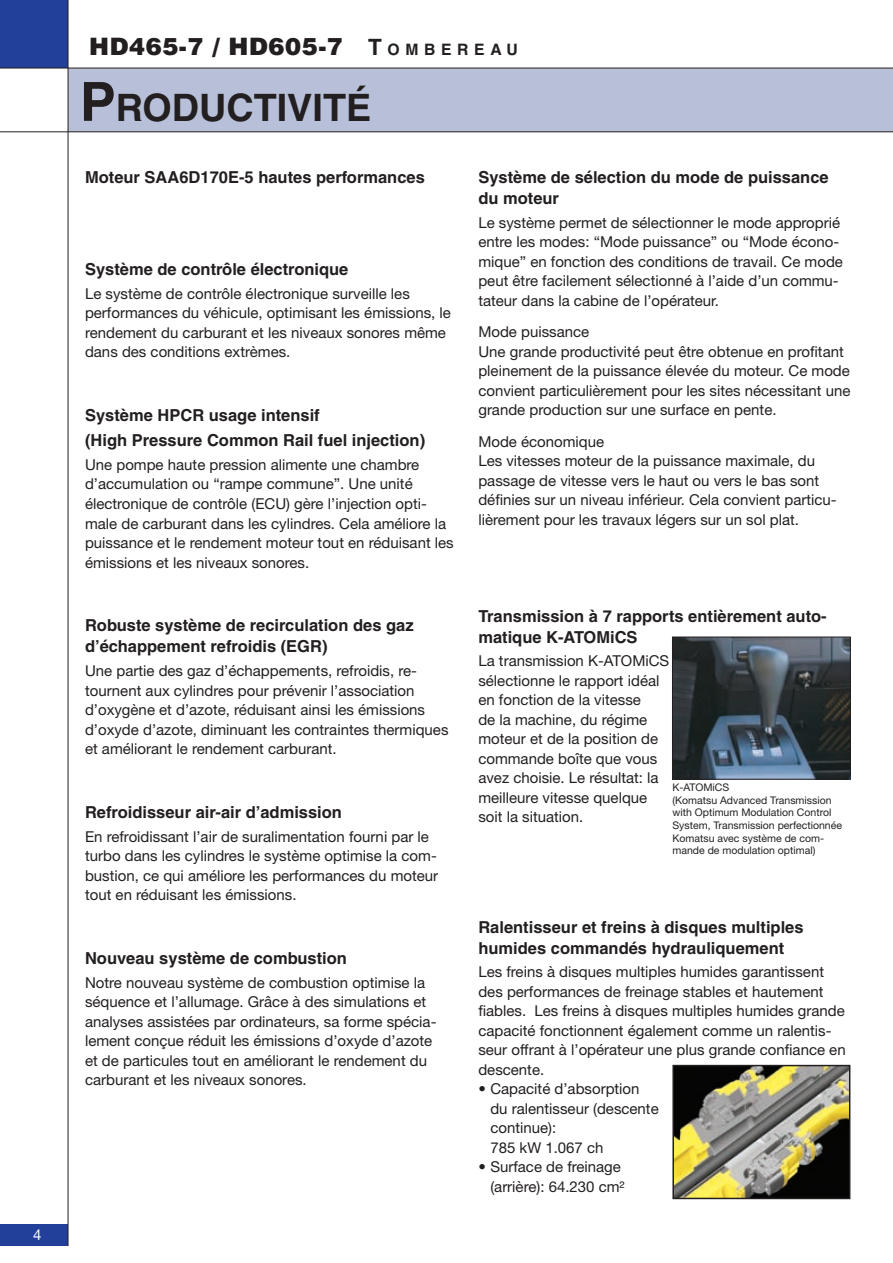
<style>
.page{position:relative;width:893px;height:1263px;background:#fff}
.page>*{position:absolute;margin:0;border:0;box-sizing:border-box;transform-origin:0 0}
.t1{font:700 37.8px "Helvetica";color:#231f20}
.t2{font:900 24px "Helvetica";letter-spacing:.025em;color:#231f20}
.t3{font:700 16.5px/21px "Helvetica";color:#231f20}
.t4{font:15px/19.5px "Helvetica Neue LT Pro";color:#231f20}
.t5{font:15px "Helvetica Neue LT Pro";color:#fff}
.t6{font:10.5px/12.6px "Helvetica Neue LT Pro";color:#231f20}
.s1{font-weight:700;font-size:22.5px}
.s2{font-weight:700;font-size:15.75px}
.s3{font-size:54px}
</style>
<div class="page">
<div style="left:68px;top:68px;width:825px;height:64px;background:#b8c0d9"></div>
<div style="left:0;top:0;width:68px;height:68px;background:#223f99"></div>
<div style="left:0;top:1225px;width:68px;height:21px;background:#223f99"></div>
<hr style="left:0;top:68px;width:893px;height:1px;background:#231f20">
<hr style="left:68px;top:0;width:1px;height:1246px;background:#231f20">
<hr style="left:0;top:131px;width:893px;height:1px;background:#231f20">
<img style="left:674px;top:639px;width:174px;height:138px">
<div style="left:672px;top:637px;width:178px;height:142px;border:1px solid #231f20"></div>
<img style="left:675px;top:1068px;width:172px;height:128px">
<div style="left:672px;top:1065px;width:178px;height:134px;border:2px solid #231f20"></div>
<p class="t5" style="left:33px;top:1225px;width:10px">4</p>
<h2 class="t2" style="left:89px;top:31px;width:430px">HD465-7 / HD605-7 <span class="s1">T</span> <span class="s2">O M B E R E A U</span></h2>
<h1 class="t1" style="left:80px;top:84px;width:293px"><span class="s3">P</span> RODUCTIVITÉ</h1>
<p class="t3" style="left:85px;top:166px;width:341px">Moteur SAA6D170E-5 hautes performances</p>
<p class="t3" style="left:478px;top:166px;width:352px">Système de sélection du mode de puissance du moteur</p>
<p class="t4" style="left:478px;top:212px;width:366px">Le système permet de sélectionner le mode approprié entre les modes: “Mode puissance” ou “Mode écono&shy;mique” en fonction des conditions de travail. Ce mode peut être facilement sélectionné à l’aide d’un commu&shy;tateur dans la cabine de l’opérateur.</p>
<p class="t4" style="left:478px;top:322px;width:374px">Mode puissance<br>Une grande productivité peut être obtenue en profitant pleinement de la puissance élevée du moteur. Ce mode convient particulièrement pour les sites nécessitant une grande production sur une surface en pente.</p>
<p class="t4" style="left:478px;top:431px;width:360px">Mode économique<br>Les vitesses moteur de la puissance maximale, du passage de vitesse vers le haut ou vers le bas sont définies sur un niveau inférieur. Cela convient particu&shy;lièrement pour les travaux légers sur un sol plat.</p>
<p class="t3" style="left:85px;top:258px;width:265px">Système de contrôle électronique</p>
<p class="t4" style="left:85px;top:283px;width:367px">Le système de contrôle électronique surveille les performances du véhicule, optimisant les émissions, le rendement du carburant et les niveaux sonores même dans des conditions extrèmes.</p>
<p class="t3" style="left:85px;top:402px;width:342px;line-height:25.2px">Système HPCR usage intensif<br>(High Pressure Common Rail fuel injection)</p>
<p class="t4" style="left:85px;top:454px;width:370px">Une pompe haute pression alimente une chambre d’accumulation ou “rampe commune”. Une unité électronique de contrôle (ECU) gère l’injection opti&shy;male de carburant dans les cylindres. Cela améliore la puissance et le rendement moteur tout en réduisant les émissions et les niveaux sonores.</p>
<p class="t3" style="left:85px;top:615px;width:330px">Robuste système de recirculation des gaz d’échappement refroidis (EGR)</p>
<p class="t4" style="left:85px;top:661px;width:365px">Une partie des gaz d’échappements, refroidis, re&shy;tournent aux cylindres pour prévenir l’association d’oxygène et d’azote, réduisant ainsi les émissions d’oxyde d’azote, diminuant les contraintes thermiques et améliorant le rendement carburant.</p>
<p class="t3" style="left:85px;top:801px;width:259px">Refroidisseur air-air d’admission</p>
<p class="t4" style="left:85px;top:826px;width:355px">En refroidissant l’air de suralimentation fourni par le turbo dans les cylindres le système optimise la com&shy;bustion, ce qui améliore les performances du moteur tout en réduisant les émissions.</p>
<p class="t3" style="left:85px;top:947px;width:263px">Nouveau système de combustion</p>
<p class="t4" style="left:85px;top:972px;width:353px">Notre nouveau système de combustion optimise la séquence et l’allumage. Grâce à des simulations et analyses assistées par ordinateurs, sa forme spécia&shy;lement conçue réduit les émissions d’oxyde d’azote et de particules tout en améliorant le rendement du carburant et les niveaux sonores.</p>
<p class="t3" style="left:478px;top:605px;width:350px">Transmission à 7 rapports entièrement auto&shy;matique K-ATOMiCS</p>
<p class="t4" style="left:478px;top:651px;width:192px">La transmission K-ATOMiCS sélectionne le rapport idéal en fonction de la vitesse<br>de la machine, du régime moteur et de la position de commande boîte que vous avez choisie. Le résultat: la meilleure vitesse quelque soit la situation.</p>
<p class="t6" style="left:672px;top:781px;width:171px">K-ATOMiCS<br>(Komatsu Advanced Transmission with Optimum Modulation Control<br>System, Transmission perfectionnée<br>Komatsu avec système de com&shy;mande de modulation optimal)</p>
<p class="t3" style="left:478px;top:916px;width:327px">Ralentisseur et freins à disques multiples humides commandés hydrauliquement</p>
<p class="t4" style="left:478px;top:962px;width:369px">Les freins à disques multiples humides garantissent des performances de freinage stables et hautement fiables. Les freins à disques multiples humides grande capacité fonctionnent également comme un ralentis&shy;seur offrant à l’opérateur une plus grande confiance en descente.</p>
<p class="t4" style="left:490px;top:1079px;width:170px;text-indent:-12px">• Capacité d’absorption du ralentisseur (descente continue):<br>785 kW 1.067 ch</p>
<p class="t4" style="left:478px;top:1157px;width:148px;text-align:right">• Surface de freinage (arrière): 64.230 cm²</p>
</div>
